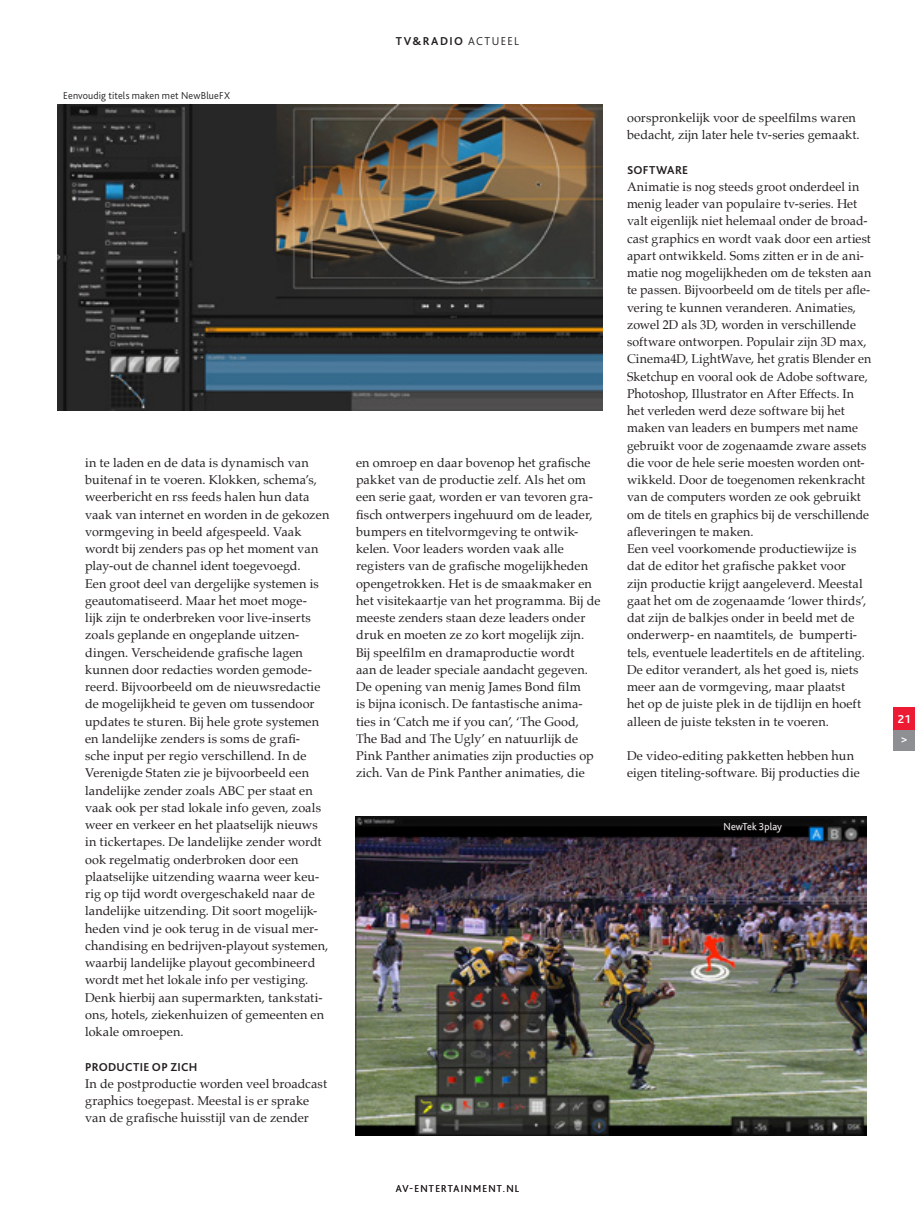
<style>
.page{position:relative;width:915px;height:1212px;background:#fff}
.page>*{position:absolute;margin:0;border:0;box-sizing:border-box;transform-origin:0 0}
.platte_tekst{font:12.75px/17.2px "Palatino";letter-spacing:.005em;color:#231f20}
.kop_alinea{font:700 12px "Bliss 2";letter-spacing:.025em;color:#231f20}
.kop_alinea-2{font:700 12px "Bliss 2";color:#fff}
.kop_alinea-3{font:300 10.5px "Bliss 2";letter-spacing:.02em;color:#231f20}
.kop_alinea-4{font:300 10.5px "Bliss 2";letter-spacing:.125em;color:#231f20}
.kop_alinea-5{font:300 10.5px "Bliss 2";letter-spacing:.015em;color:#fff}
.s1{font-weight:300}
</style>
<div class="page">
<div style="left:893px;top:728px;width:21px;height:22px;background:#8d8f92"></div>
<div style="left:893px;top:707px;width:21px;height:22px;background:#ed1a33"></div>
<img style="left:58px;top:104px;width:544px;height:306px">
<img style="left:355px;top:816px;width:510px;height:319px">
<svg style="left:723px;top:820px;width:59px;height:16px"></svg>
<p class="kop_alinea-3" style="left:63px;top:89px;width:168px">Eenvoudig titels maken met NewBlueFX</p>
<p class="kop_alinea" style="left:395px;top:33px;width:125px">TV&amp;RADIO <span class="s1">ACTUEEL</span></p>
<p class="platte_tekst" style="left:85px;top:454px;width:246px">in te laden en de data is dynamisch van buitenaf in te voeren. Klokken, schema’s, weerbericht en rss feeds halen hun data vaak van internet en worden in de gekozen vormgeving in beeld afgespeeld. Vaak wordt bij zenders pas op het moment van play-out de channel ident toegevoegd.<br>Een groot deel van dergelijke systemen is geautomatiseerd. Maar het moet moge-<br>lijk zijn te onderbreken voor live-inserts zoals geplande en ongeplande uitzen&shy;dingen. Verscheidende grafische lagen kunnen door redacties worden gemode&shy;reerd. Bijvoorbeeld om de nieuwsredactie de mogelijkheid te geven om tussendoor updates te sturen. Bij hele grote systemen en landelijke zenders is soms de grafi-<br>sche input per regio verschillend. In de Verenigde Staten zie je bijvoorbeeld een landelijke zender zoals ABC per staat en vaak ook per stad lokale info geven, zoals weer en verkeer en het plaatselijk nieuws in tickertapes. De landelijke zender wordt ook regelmatig onderbroken door een plaatselijke uitzending waarna weer keu&shy;rig op tijd wordt overgeschakeld naar de landelijke uitzending. Dit soort mogelijk&shy;heden vind je ook terug in de visual mer&shy;chandising en bedrijven-playout systemen, waarbij landelijke playout gecombineerd wordt met het lokale info per vestiging.<br>Denk hierbij aan supermarkten, tankstati&shy;ons, hotels, ziekenhuizen of gemeenten en lokale omroepen.</p>
<p class="kop_alinea" style="left:85px;top:1059px;width:114px">PRODUCTIE OP ZICH</p>
<p class="platte_tekst" style="left:85px;top:1075px;width:243px">In de postproductie worden veel broadcast graphics toegepast. Meestal is er sprake van de grafische huisstijl van de zender</p>
<p class="platte_tekst" style="left:356px;top:454px;width:246px">en omroep en daar bovenop het grafische pakket van de productie zelf. Als het om een serie gaat, worden er van tevoren gra&shy;fisch ontwerpers ingehuurd om de leader, bumpers en titelvormgeving te ontwik&shy;kelen. Voor leaders worden vaak alle registers van de grafische mogelijkheden opengetrokken. Het is de smaakmaker en het visitekaartje van het programma. Bij de meeste zenders staan deze leaders onder druk en moeten ze zo kort mogelijk zijn.<br>Bij speelfilm en dramaproductie wordt<br>aan de leader speciale aandacht gegeven.<br>De opening van menig James Bond film<br>is bijna iconisch. De fantastische anima&shy;ties in ‘Catch me if you can’, ‘The Good, The Bad and The Ugly’ en natuurlijk de Pink Panther animaties zijn producties op zich. Van de Pink Panther animaties, die</p>
<p class="kop_alinea-4" style="left:395px;top:1182px;width:125px">AV-ENTERTAINMENT.NL</p>
<p class="platte_tekst" style="left:626px;top:109px;width:234px">oorspronkelijk voor de speelfilms waren bedacht, zijn later hele tv-series gemaakt.</p>
<p class="kop_alinea" style="left:626px;top:162px;width:63px">SOFTWARE</p>
<p class="platte_tekst" style="left:626px;top:178px;width:246px">Animatie is nog steeds groot onderdeel in menig leader van populaire tv-series. Het valt eigenlijk niet helemaal onder de broad&shy;cast graphics en wordt vaak door een artiest apart ontwikkeld. Soms zitten er in de ani&shy;matie nog mogelijkheden om de teksten aan te passen. Bijvoorbeeld om de titels per afle&shy;vering te kunnen veranderen. Animaties, zowel 2D als 3D, worden in verschillende software ontworpen. Populair zijn 3D max, Cinema4D, LightWave, het gratis Blender en Sketchup en vooral ook de Adobe software, Photoshop, Illustrator en After Effects. In het verleden werd deze software bij het maken van leaders en bumpers met name gebruikt voor de zogenaamde zware assets die voor de hele serie moesten worden ont&shy;wikkeld. Door de toegenomen rekenkracht van de computers worden ze ook gebruikt om de titels en graphics bij de verschillende afleveringen te maken.</p>
<p class="platte_tekst" style="left:626px;top:540px;width:240px">Een veel voorkomende productiewijze is dat de editor het grafische pakket voor zijn productie krijgt aangeleverd. Meestal gaat het om de zogenaamde ‘lower thirds’, dat zijn de balkjes onder in beeld met de onderwerp- en naamtitels, de bumperti&shy;tels, eventuele leadertitels en de aftiteling.<br>De editor verandert, als het goed is, niets meer aan de vormgeving, maar plaatst<br>het op de juiste plek in de tijdlijn en hoeft alleen de juiste teksten in te voeren.</p>
<p class="platte_tekst" style="left:626px;top:747px;width:234px">De video-editing pakketten hebben hun eigen titeling-software. Bij producties die</p>
<p class="kop_alinea-5" style="left:723px;top:820px;width:60px">NewTek 3play</p>
<p class="kop_alinea-2" style="left:897px;top:711px;width:14px">21</p>
<p class="kop_alinea-2" style="left:900px;top:732px;width:8px">&gt;</p>
</div>
